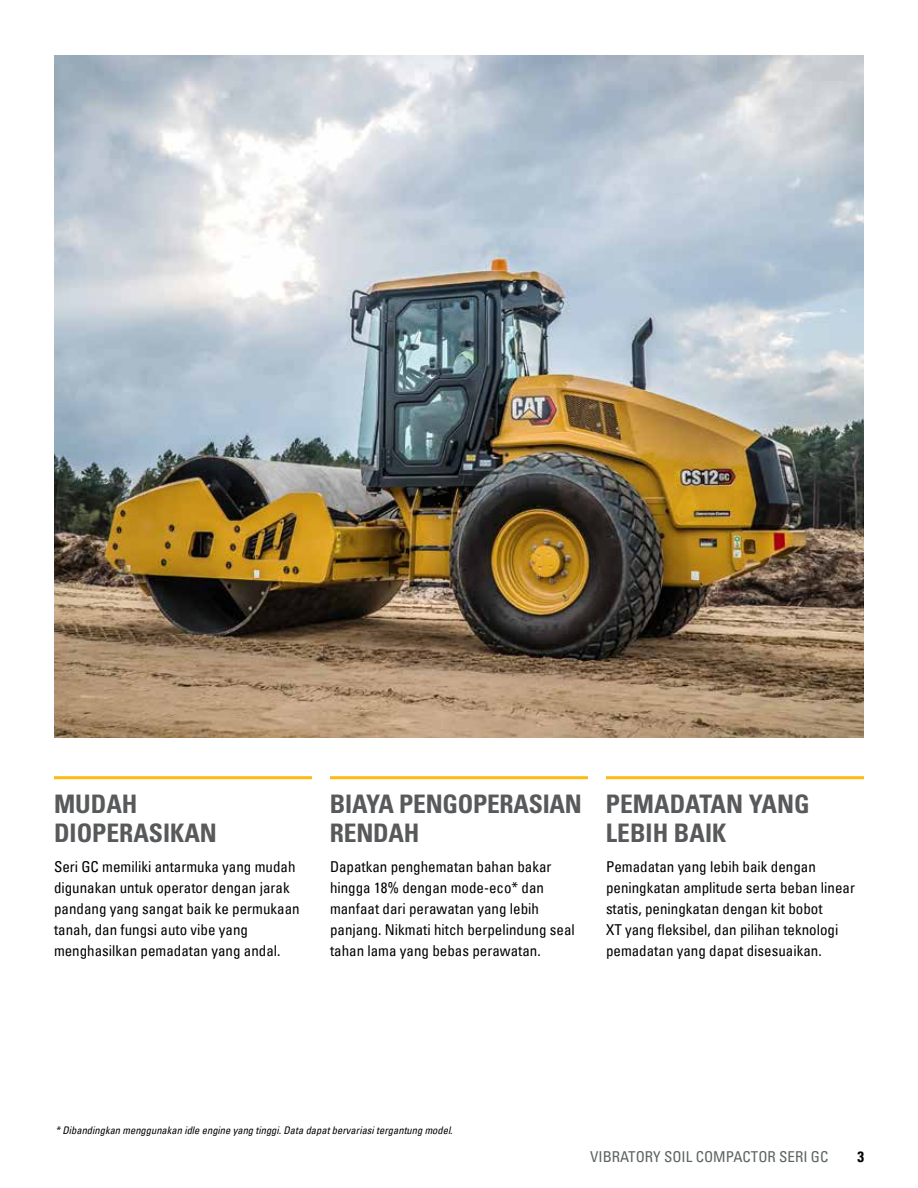
<style>
.page{position:relative;width:918px;height:1188px;background:#fff}
.page>*{position:absolute;margin:0;border:0;box-sizing:border-box;transform-origin:0 0}
.t1{font:700 condensed 25.5px/28.5px "Univers LT Std";color:#58595b}
.t2{font:condensed 15px/21px "Univers LT";color:#000}
.t3{font:condensed 15px "Univers LT";color:#5e6263}
.t4{font:700 condensed 15px "Univers LT";color:#000}
.t5{font:italic condensed 10.5px "Univers LT";color:#000}
</style>
<div class="page">
<img style="left:54px;top:55px;width:809px;height:683px">
<hr style="left:54px;top:776px;width:258px;height:3px;background:#fdba12">
<hr style="left:330px;top:776px;width:258px;height:3px;background:#fdba12">
<hr style="left:606px;top:776px;width:258px;height:3px;background:#fdba12">
<h1 class="t1" style="left:54px;top:790px;width:164px">MUDAH<br>DIOPERASIKAN</h1>
<h1 class="t1" style="left:606px;top:790px;width:205px">PEMADATAN YANG<br>LEBIH BAIK</h1>
<h1 class="t1" style="left:330px;top:790px;width:253px">BIAYA PENGOPERASIAN<br>RENDAH</h1>
<p class="t2" style="left:54px;top:856px;width:247px">Seri GC memiliki antarmuka yang mudah digunakan untuk operator dengan jarak pandang yang sangat baik ke permukaan tanah, dan fungsi auto vibe yang menghasilkan pemadatan yang andal.</p>
<p class="t2" style="left:606px;top:856px;width:251px">Pemadatan yang lebih baik dengan peningkatan amplitude serta beban linear statis, peningkatan dengan kit bobot<br>XT yang fleksibel, dan pilihan teknologi pemadatan yang dapat disesuaikan.</p>
<p class="t2" style="left:330px;top:856px;width:246px">Dapatkan penghematan bahan bakar hingga 18% dengan mode-eco* dan manfaat dari perawatan yang lebih panjang. Nikmati hitch berpelindung seal tahan lama yang bebas perawatan.</p>
<p class="t5" style="left:56px;top:1124px;width:399px">* Dibandingkan menggunakan idle engine yang tinggi. Data dapat bervariasi tergantung model.</p>
<p class="t3" style="left:590px;top:1147px;width:240px">VIBRATORY SOIL COMPACTOR SERI GC</p>
<p class="t4" style="left:857px;top:1147px;width:8px">3</p>
</div>
